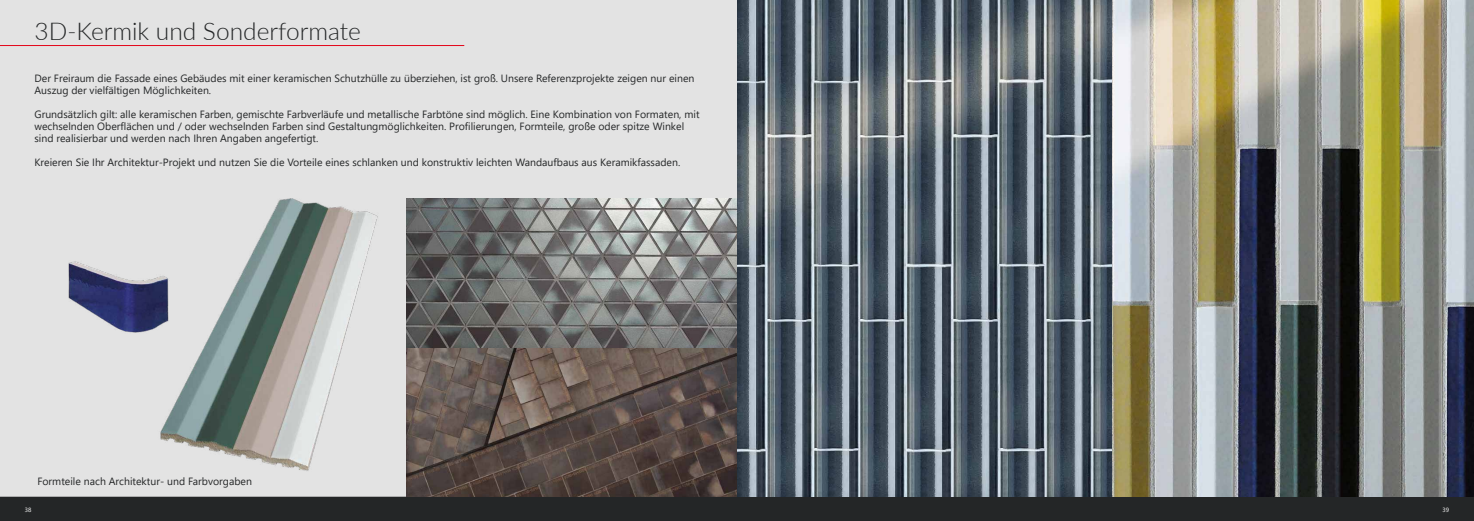
<style>
.page{position:relative;width:1474px;height:521px;background:#fff}
.page>*{position:absolute;margin:0;border:0;box-sizing:border-box;transform-origin:0 0}
.t1{font:300 24.5px "Lato";color:#242627}
.t2{font:10.5px/12.2px "Segoe UI";color:#242627}
.t3{font:6.12px "Segoe UI";color:#fff}
</style>
<div class="page">
<div style="left:0;top:496px;width:1473px;height:25px;background:#242627"></div>
<div style="left:0;top:0;width:737px;height:495px;background:#e3e3e3"></div>
<hr style="left:0;top:45px;width:464px;height:1px;background:#e3051a">
<img style="left:141px;top:185px;width:242px;height:304px">
<img style="left:41px;top:236px;width:146px;height:111px">
<img style="left:407px;top:198px;width:330px;height:298px">
<img style="left:737px;top:0;width:375px;height:496px">
<img style="left:1112px;top:0;width:361px;height:496px">
<h1 class="t1" style="left:34px;top:14px;width:328px">3D-Kermik und Sonderformate</h1>
<p class="t2" style="left:34px;top:71px;width:661px">Der Freiraum die Fassade eines Gebäudes mit einer keramischen Schutzhülle zu überziehen, ist groß. Unsere Referenzprojekte zeigen nur einen<br>Auszug der vielfältigen Möglichkeiten.</p>
<p class="t2" style="left:34px;top:107px;width:666px">Grundsätzlich gilt: alle keramischen Farben, gemischte Farbverläufe und metallische Farbtöne sind möglich. Eine Kombination von Formaten, mit wechselnden Oberflächen und / oder wechselnden Farben sind Gestaltungmöglichkeiten. Profilierungen, Formteile, große oder spitze Winkel sind realisierbar und werden nach Ihren Angaben angefertigt.</p>
<p class="t2" style="left:34px;top:155px;width:647px">Kreieren Sie Ihr Architektur-Projekt und nutzen Sie die Vorteile eines schlanken und konstruktiv leichten Wandaufbaus aus Keramikfassaden.</p>
<p class="t2" style="left:37px;top:475px;width:216px">Formteile nach Architektur- und Farbvorgaben</p>
<p class="t3" style="left:25px;top:504px;width:8px">38</p>
<p class="t3" style="left:1442px;top:504px;width:8px">39</p>
</div>
